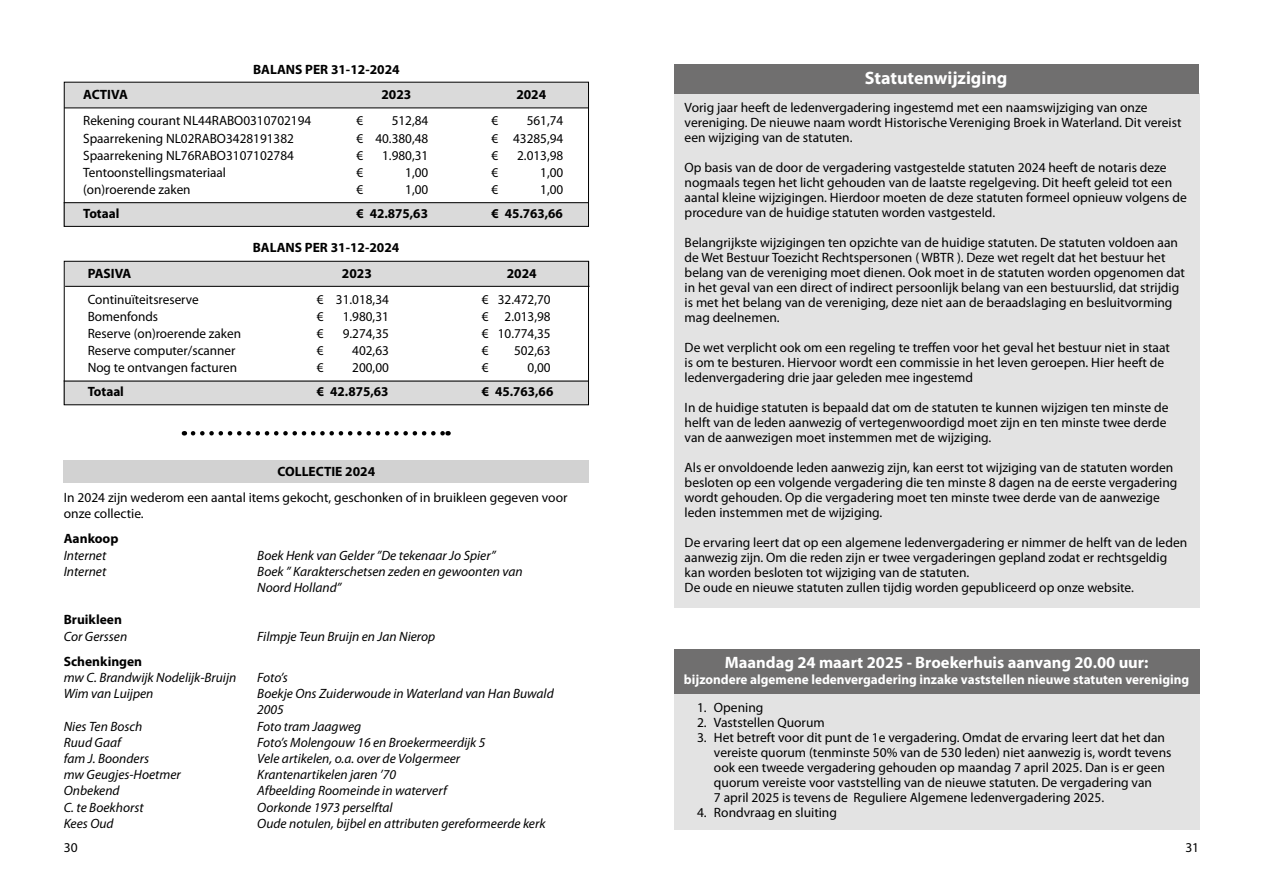
<style>
.page{position:relative;width:1263px;height:893px;background:#fff}
.page>*{position:absolute;margin:0;border:0;box-sizing:border-box;transform-origin:0 0}
.t1{font:700 18px "Myriad Pro";color:#fff}
.t2{font:700 16.5px "Myriad Pro";color:#fff}
.t3{font:13.5px/15px "Myriad Pro";color:#000}
.t4{font:italic 13.5px/16.2px "Myriad Pro";color:#000}
.t5{font:700 13.5px "Myriad Pro";color:#000}
.t6{font:italic 13.5px "Myriad Variable Concept";color:#000}
.t7{font:700 13.5px "Myriad Pro";color:#fff}
</style>
<div class="page">
<div style="left:64px;top:202px;width:525px;height:25px;background:#dadada"></div>
<div style="left:64px;top:82px;width:524px;height:26px;background:#dadada"></div>
<div style="left:64px;top:82px;width:525px;height:145px;border:1px solid #000"></div>
<hr style="left:64px;top:107px;width:524px;height:1px;background:#000">
<hr style="left:64px;top:202px;width:525px;height:1px;background:#000">
<div style="left:64px;top:460px;width:525px;height:23px;background:#d2d2d2"></div>
<div style="left:64px;top:381px;width:525px;height:24px;background:#dadada"></div>
<div style="left:65px;top:261px;width:524px;height:25px;background:#dadada"></div>
<div style="left:64px;top:261px;width:525px;height:144px;border:1px solid #000"></div>
<hr style="left:65px;top:286px;width:524px;height:1px;background:#000">
<hr style="left:64px;top:381px;width:525px;height:1px;background:#000">
<svg style="left:193px;top:431px;width:256px;height:4px"></svg>
<div style="left:674px;top:94px;width:525px;height:514px;background:#e3e3e3"></div>
<div style="left:674px;top:64px;width:525px;height:30px;background:#706f6f"></div>
<div style="left:674px;top:694px;width:525px;height:135px;background:#e3e3e3"></div>
<div style="left:674px;top:649px;width:525px;height:45px;background:#706f6f"></div>
<p class="t5" style="left:253px;top:61px;width:148px">BALANS PER 31-12-2024</p>
<p class="t5" style="left:83px;top:86px;width:46px">ACTIVA</p>
<p class="t3" style="left:83px;top:112px;width:230px;line-height:17.1px">Rekening courant NL44RABO0310702194<br>Spaarrekening NL02RABO3428191382<br>Spaarrekening NL76RABO3107102784<br>Tentoonstellingsmateriaal<br>(on)roerende zaken</p>
<p class="t5" style="left:83px;top:205px;width:38px">Totaal</p>
<p class="t5" style="left:381px;top:86px;width:31px">2023</p>
<p class="t3" style="left:356px;top:113px;width:8px">€</p>
<p class="t3" style="left:356px;top:112px;width:73px;line-height:17.1px;text-align:justify;text-indent:35px">512,84 € 40.380,48 €</p>
<p class="t3" style="left:382px;top:147px;width:48px">1.980,31</p>
<p class="t3" style="left:356px;top:164px;width:8px">€</p>
<p class="t3" style="left:405px;top:164px;width:25px">1,00</p>
<p class="t3" style="left:356px;top:182px;width:8px">€</p>
<p class="t3" style="left:405px;top:182px;width:25px">1,00</p>
<p class="t5" style="left:356px;top:205px;width:73px">€ 42.875,63</p>
<p class="t5" style="left:88px;top:264px;width:45px">PASIVA</p>
<p class="t3" style="left:88px;top:291px;width:155px;line-height:17.1px">Continuïteitsreserve<br>Bomenfonds<br>Reserve (on)roerende zaken<br>Reserve computer/scanner<br>Nog te ontvangen facturen</p>
<p class="t5" style="left:88px;top:383px;width:38px">Totaal</p>
<p class="t5" style="left:253px;top:239px;width:148px">BALANS PER 31-12-2024</p>
<p class="t5" style="left:342px;top:264px;width:31px">2023</p>
<p class="t3" style="left:317px;top:291px;width:73px;line-height:17.1px">€ 31.018,34 €</p>
<p class="t3" style="left:343px;top:309px;width:48px">1.980,31</p>
<p class="t3" style="left:317px;top:326px;width:8px">€</p>
<p class="t3" style="left:343px;top:326px;width:48px">9.274,35</p>
<p class="t3" style="left:317px;top:343px;width:8px">€</p>
<p class="t3" style="left:352px;top:343px;width:38px">402,63</p>
<p class="t3" style="left:317px;top:360px;width:8px">€</p>
<p class="t3" style="left:352px;top:360px;width:38px">200,00</p>
<p class="t5" style="left:317px;top:383px;width:73px">€ 42.875,63</p>
<p class="t5" style="left:277px;top:463px;width:99px">COLLECTIE 2024</p>
<p class="t5" style="left:516px;top:86px;width:31px">2024</p>
<p class="t3" style="left:491px;top:113px;width:8px">€</p>
<p class="t3" style="left:491px;top:112px;width:73px;line-height:17.1px;text-align:justify;text-indent:35px">561,74 € 43285,94 €</p>
<p class="t3" style="left:517px;top:147px;width:48px">2.013,98</p>
<p class="t3" style="left:491px;top:164px;width:8px">€</p>
<p class="t3" style="left:540px;top:164px;width:25px">1,00</p>
<p class="t3" style="left:491px;top:182px;width:8px">€</p>
<p class="t3" style="left:540px;top:182px;width:25px">1,00</p>
<p class="t5" style="left:491px;top:205px;width:73px">€ 45.763,66</p>
<p class="t5" style="left:507px;top:264px;width:31px">2024</p>
<p class="t3" style="left:482px;top:291px;width:71px;line-height:17.1px;text-align:justify">€ 32.472,70 € 2.013,98 € 10.774,35 €</p>
<p class="t3" style="left:514px;top:343px;width:38px">502,63</p>
<p class="t3" style="left:482px;top:360px;width:8px">€</p>
<p class="t3" style="left:528px;top:360px;width:25px">0,00</p>
<p class="t5" style="left:482px;top:383px;width:73px">€ 45.763,66</p>
<p class="t3" style="left:64px;top:489px;width:505px;line-height:16.2px">In 2024 zijn wederom een aantal items gekocht, geschonken of in bruikleen gegeven voor onze collectie.</p>
<p class="t5" style="left:64px;top:530px;width:56px">Aankoop</p>
<p class="t4" style="left:64px;top:547px;width:44px">Internet</p>
<p class="t4" style="left:257px;top:547px;width:240px">Boek Henk van Gelder ”De tekenaar Jo Spier”</p>
<p class="t4" style="left:64px;top:563px;width:44px">Internet</p>
<p class="t4" style="left:257px;top:563px;width:267px">Boek ” Karakterschetsen zeden en gewoonten van<br>Noord Holland”</p>
<p class="t5" style="left:64px;top:611px;width:60px">Bruikleen</p>
<p class="t4" style="left:64px;top:628px;width:65px">Cor Gerssen</p>
<p class="t4" style="left:257px;top:628px;width:179px">Filmpje Teun Bruijn en Jan Nierop</p>
<p class="t5" style="left:64px;top:652px;width:80px">Schenkingen</p>
<p class="t4" style="left:64px;top:669px;width:174px">mw C. Brandwijk Nodelijk-Bruijn</p>
<p class="t4" style="left:257px;top:669px;width:32px">Foto’s</p>
<p class="t4" style="left:64px;top:685px;width:91px">Wim van Luijpen</p>
<p class="t4" style="left:257px;top:685px;width:298px">Boekje Ons Zuiderwoude in Waterland van Han Buwald<br>2005</p>
<p class="t4" style="left:64px;top:718px;width:80px">Nies Ten Bosch</p>
<p class="t4" style="left:257px;top:718px;width:106px">Foto tram Jaagweg</p>
<p class="t4" style="left:64px;top:734px;width:59px">Ruud Gaaf</p>
<p class="t4" style="left:257px;top:734px;width:230px">Foto’s Molengouw 16 en Broekermeerdijk 5</p>
<p class="t4" style="left:64px;top:750px;width:87px">fam J. Boonders</p>
<p class="t4" style="left:257px;top:750px;width:204px">Vele artikelen, o.a. over de Volgermeer</p>
<p class="t4" style="left:64px;top:766px;width:119px">mw Geugjes-Hoetmer</p>
<p class="t4" style="left:257px;top:766px;width:140px">Krantenartikelen jaren ’70</p>
<p class="t4" style="left:64px;top:782px;width:57px">Onbekend</p>
<p class="t4" style="left:257px;top:782px;width:191px">Afbeelding Roomeinde in waterverf</p>
<p class="t6" style="left:64px;top:799px;width:81px">C. te Boekhorst</p>
<p class="t6" style="left:257px;top:799px;width:137px">Oorkonde 1973 perselftal</p>
<p class="t6" style="left:64px;top:815px;width:51px">Kees Oud</p>
<p class="t6" style="left:257px;top:815px;width:290px">Oude notulen, bijbel en attributen gereformeerde kerk</p>
<h1 class="t1" style="left:865px;top:66px;width:144px">Statutenwijziging</h1>
<p class="t3" style="left:685px;top:99px;width:498px">Vorig jaar heeft de ledenvergadering ingestemd met een naamswijziging van onze vereniging. De nieuwe naam wordt Historische Vereniging Broek in Waterland. Dit vereist een wijziging van de statuten.</p>
<p class="t3" style="left:685px;top:159px;width:504px">Op basis van de door de vergadering vastgestelde statuten 2024 heeft de notaris deze nogmaals tegen het licht gehouden van de laatste regelgeving. Dit heeft geleid tot een aantal kleine wijzigingen. Hierdoor moeten de deze statuten formeel opnieuw volgens de procedure van de huidige statuten worden vastgesteld.</p>
<p class="t3" style="left:685px;top:234px;width:502px">Belangrijkste wijzigingen ten opzichte van de huidige statuten. De statuten voldoen aan de Wet Bestuur Toezicht Rechtspersonen ( WBTR ). Deze wet regelt dat het bestuur het belang van de vereniging moet dienen. Ook moet in de statuten worden opgenomen dat in het geval van een direct of indirect persoonlijk belang van een bestuurslid, dat strijdig is met het belang van de vereniging, deze niet aan de beraadslaging en besluitvorming mag deelnemen.</p>
<p class="t3" style="left:685px;top:339px;width:487px">De wet verplicht ook om een regeling te treffen voor het geval het bestuur niet in staat is om te besturen. Hiervoor wordt een commissie in het leven geroepen. Hier heeft de ledenvergadering drie jaar geleden mee ingestemd</p>
<p class="t3" style="left:685px;top:399px;width:485px">In de huidige statuten is bepaald dat om de statuten te kunnen wijzigen ten minste de helft van de leden aanwezig of vertegenwoordigd moet zijn en ten minste twee derde van de aanwezigen moet instemmen met de wijziging.</p>
<p class="t3" style="left:685px;top:459px;width:494px">Als er onvoldoende leden aanwezig zijn, kan eerst tot wijziging van de statuten worden besloten op een volgende vergadering die ten minste 8 dagen na de eerste vergadering wordt gehouden. Op die vergadering moet ten minste twee derde van de aanwezige leden instemmen met de wijziging.</p>
<p class="t3" style="left:685px;top:534px;width:504px">De ervaring leert dat op een algemene ledenvergadering er nimmer de helft van de leden aanwezig zijn. Om die reden zijn er twee vergaderingen gepland zodat er rechtsgeldig kan worden besloten tot wijziging van de statuten.<br>De oude en nieuwe statuten zullen tijdig worden gepubliceerd op onze website.</p>
<p class="t2" style="left:725px;top:652px;width:425px">Maandag 24 maart 2025 - Broekerhuis aanvang 20.00 uur:</p>
<p class="t7" style="left:684px;top:671px;width:507px">bijzondere algemene ledenvergadering inzake vaststellen nieuwe statuten vereniging</p>
<p class="t3" style="left:697px;top:700px;width:11px;text-align:justify">1.<br>2.<br>3.</p>
<p class="t3" style="left:714px;top:700px;width:459px">Opening<br>Vaststellen Quorum<br>Het betreft voor dit punt de 1e vergadering. Omdat de ervaring leert dat het dan vereiste quorum (tenminste 50% van de 530 leden) niet aanwezig is, wordt tevens ook een tweede vergadering gehouden op maandag 7 april 2025. Dan is er geen quorum vereiste voor vaststelling van de nieuwe statuten. De vergadering van<br>7 april 2025 is tevens de Reguliere Algemene ledenvergadering 2025.<br>Rondvraag en sluiting</p>
<p class="t3" style="left:697px;top:805px;width:11px">4.</p>
<p class="t3" style="left:64px;top:840px;width:15px">30</p>
<p class="t3" style="left:1185px;top:840px;width:15px">31</p>
</div>
